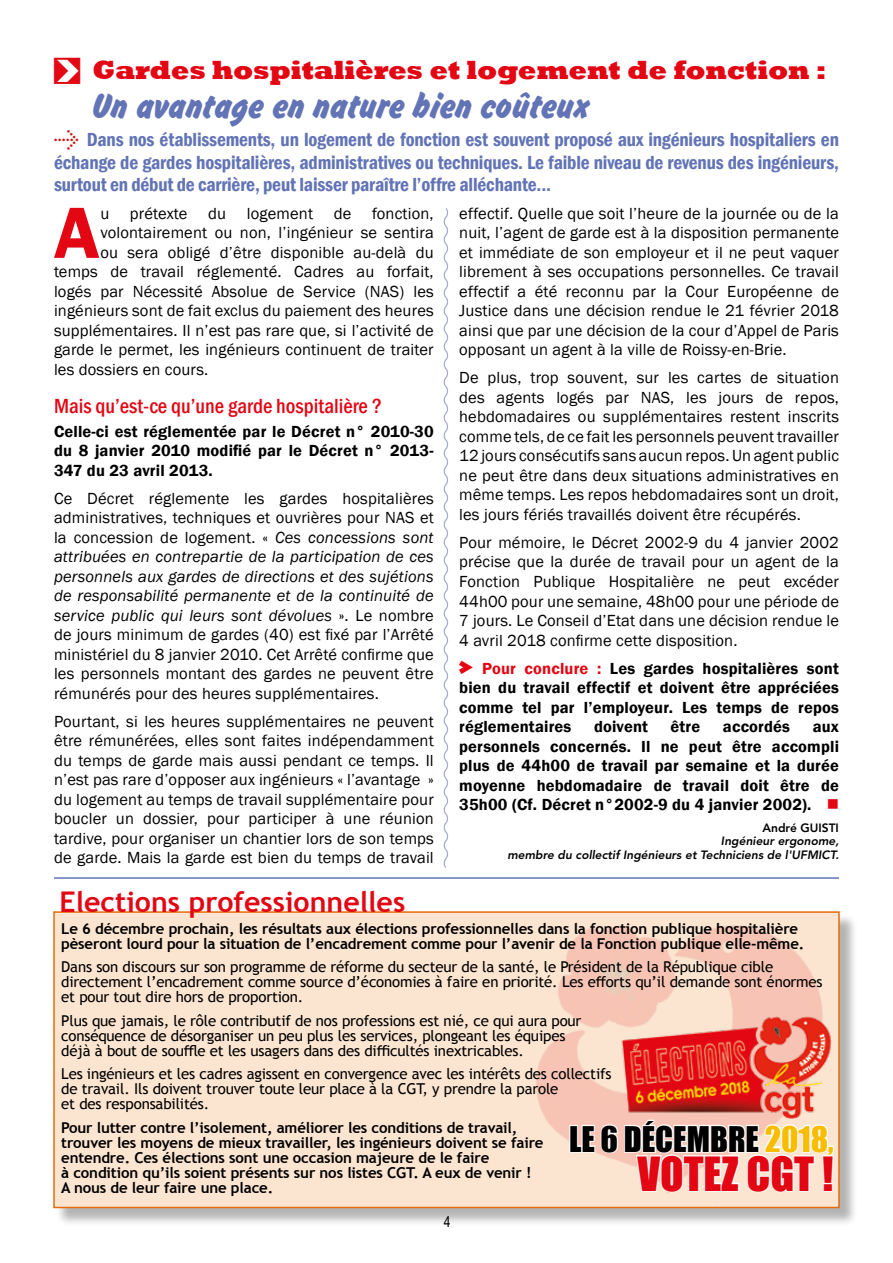
<style>
.page{position:relative;width:893px;height:1263px;background:#fff}
.page>*{position:absolute;margin:0;border:0;box-sizing:border-box;transform-origin:0 0}
.t1{font:600 75px "Franklin Gothic";color:#e30613}
.t2{font:43.35px "Impact";color:#e30613}
.t3{font:37.5px "Brush Hand New";color:#6274b6}
.t4{font:32.4px "Impact";color:#000}
.t5{font:700 28.5px "Trebuchet MS";color:#e30613}
.t6{font:800 27px "Rockwell";letter-spacing:-.01em;color:#e30613}
.t7{font:500 condensed 21px "Franklin Gothic";color:#e30613}
.t8{font:600 condensed 19.5px/22.5px "Franklin Gothic";letter-spacing:-.01em;color:#6274b6;text-align:justify}
.t9{font:16.5px/19.5px "Franklin Gothic";letter-spacing:.01em;color:#000;text-align:justify}
.t10{font:600 16.5px/19.5px "Franklin Gothic";letter-spacing:.01em;color:#000;text-align:justify}
.t11{font:15px/15px "Trebuchet MS";letter-spacing:-.01em;color:#000}
.t12{font:700 15px/15px "Trebuchet MS";letter-spacing:-.01em;color:#000}
.t13{font:15px "Arial Narrow";color:#000}
.t14{font:italic 800 12px/13.5px "Avenir LT Std";color:#000;text-align:right}
.t15{font:800 12px "Avenir LT Std";color:#000}
.s1{font-family:"Arrowstfb";font-weight:400;font-size:25.5px}
.s2{font-family:"Arrowstfb";font-weight:400;font-stretch:normal;color:#cd171a}
.s3{font-style:italic}
.s4{font-family:"Arrowstfb";font-weight:400;color:#e30613}
.s5{color:#e30613}
.s6{color:#f7bd00}
</style>
<div class="page">
<div style="left:56px;top:913px;width:802px;height:314px;background:#000;opacity:.3"></div>
<div style="left:53px;top:911px;width:787px;height:297px;background:#fbe4d0;border:2px solid #e36c0d"></div>
<img style="left:526px;top:911px;width:305px;height:298px">
<svg style="left:568px;top:1102px;width:268px;height:109px"></svg>
<img style="left:613px;top:1013px;width:221px;height:106px">
<hr style="left:54px;top:877px;width:785px;height:2px;background:#6274b6">
<svg style="left:443px;top:208px;width:5px;height:660px"></svg>
<h3 class="t6" style="left:54px;top:54px;width:774px"><span class="s1">F</span> Gardes hospitalières et logement de fonction :</h3>
<h3 class="t3" style="left:92px;top:82px;width:499px">Un avantage en nature bien coûteux</h3>
<p class="t8" style="left:54px;top:128px;width:787px"><span class="s2">G</span> Dans nos établissements, un logement de fonction est souvent proposé aux ingénieurs hospitaliers en échange de gardes hospitalières, administratives ou techniques. Le faible niveau de revenus des ingénieurs, surtout en début de carrière, peut laisser paraître l’offre alléchante...</p>
<h1 class="t1" style="left:54px;top:187px;width:47px">A</h1>
<p class="t9" style="left:100px;top:204px;width:10px">u</p>
<p class="t9" style="left:130px;top:204px;width:59px">prétexte</p>
<p class="t9" style="left:208px;top:204px;width:20px">du</p>
<p class="t9" style="left:247px;top:204px;width:68px">logement</p>
<p class="t9" style="left:334px;top:204px;width:19px">de</p>
<p class="t9" style="left:372px;top:204px;width:63px">fonction,</p>
<p class="t9" style="left:100px;top:223px;width:335px">volontairement ou non, l’ingénieur se sentira</p>
<p class="t9" style="left:100px;top:243px;width:335px">ou sera obligé d’être disponible au-delà du</p>
<p class="t9" style="left:54px;top:262px;width:381px">temps de travail réglementé. Cadres au forfait,</p>
<p class="t9" style="left:54px;top:282px;width:381px">logés par Nécessité Absolue de Service (NAS) les</p>
<p class="t9" style="left:54px;top:301px;width:381px">ingénieurs sont de fait exclus du paiement des heures</p>
<p class="t9" style="left:54px;top:321px;width:381px">supplémentaires. Il n’est pas rare que, si l’activité de</p>
<p class="t9" style="left:54px;top:340px;width:381px">garde le permet, les ingénieurs continuent de traiter</p>
<p class="t9" style="left:54px;top:360px;width:156px">les dossiers en cours.</p>
<p class="t7" style="left:54px;top:392px;width:330px">Mais qu’est-ce qu’une garde hospitalière ?</p>
<p class="t10" style="left:54px;top:422px;width:381px">Celle-ci est réglementée par le Décret n° 2010-30 du 8 janvier 2010 modifié par le Décret n° 2013- 347 du 23 avril 2013.</p>
<p class="t9" style="left:54px;top:489px;width:381px">Ce Décret réglemente les gardes hospitalières administratives, techniques et ouvrières pour NAS et la concession de logement. « <span class="s3">Ces concessions sont attribuées en contrepartie de la participation de ces personnels aux gardes de directions et des sujétions de responsabilité permanente et de la continuité de service public qui leurs sont dévolues</span> ». Le nombre de jours minimum de gardes (40) est fixé par l’Arrêté ministériel du 8 janvier 2010. Cet Arrêté confirme que les personnels montant des gardes ne peuvent être rémunérés pour des heures supplémentaires.</p>
<p class="t9" style="left:54px;top:712px;width:381px">Pourtant, si les heures supplémentaires ne peuvent être rémunérées, elles sont faites indépendamment du temps de garde mais aussi pendant ce temps. Il n’est pas rare d’opposer aux ingénieurs « l’avantage » du logement au temps de travail supplémentaire pour boucler un dossier, pour participer à une réunion tardive, pour organiser un chantier lors de son temps de garde. Mais la garde est bien du temps de travail</p>
<h3 class="t5" style="left:60px;top:884px;width:347px">Elections professionnelles</h3>
<p class="t9" style="left:459px;top:204px;width:381px">effectif. Quelle que soit l’heure de la journée ou de la nuit, l’agent de garde est à la disposition permanente et immédiate de son employeur et il ne peut vaquer librement à ses occupations personnelles. Ce travail effectif a été reconnu par la Cour Européenne de Justice dans une décision rendue le 21 février 2018 ainsi que par une décision de la cour d’Appel de Paris opposant un agent à la ville de Roissy-en-Brie.</p>
<p class="t9" style="left:459px;top:369px;width:381px">De plus, trop souvent, sur les cartes de situation des agents logés par NAS, les jours de repos, hebdomadaires ou supplémentaires restent inscrits comme tels, de ce fait les personnels peuvent travailler 12 jours consécutifs sans aucun repos. Un agent public ne peut être dans deux situations administratives en même temps. Les repos hebdomadaires sont un droit, les jours fériés travaillés doivent être récupérés.</p>
<p class="t9" style="left:459px;top:533px;width:381px">Pour mémoire, le Décret 2002-9 du 4 janvier 2002 précise que la durée de travail pour un agent de la Fonction Publique Hospitalière ne peut excéder 44h00 pour une semaine, 48h00 pour une période de 7 jours. Le Conseil d’Etat dans une décision rendue le 4 avril 2018 confirme cette disposition.</p>
<p class="t10" style="left:459px;top:658px;width:381px"><span class="s4">p</span> <span class="s5">Pour conclure :</span> Les gardes hospitalières sont bien du travail effectif et doivent être appréciées comme tel par l’employeur. Les temps de repos réglementaires</p>
<p class="t10" style="left:594px;top:717px;width:56px">doivent</p>
<p class="t10" style="left:671px;top:717px;width:31px">être</p>
<p class="t10" style="left:723px;top:717px;width:69px">accordés</p>
<p class="t10" style="left:459px;top:717px;width:381px;text-indent:353px">aux personnels concernés. Il ne peut être accompli plus de 44h00 de travail par semaine et la durée moyenne hebdomadaire de travail doit être de 35h00 (Cf. Décret n°2002-9 du 4 janvier 2002). <span class="s5">■</span></p>
<p class="t15" style="left:762px;top:821px;width:78px">André GUISTI</p>
<p class="t14" style="left:507px;top:835px;width:333px">Ingénieur ergonome,<br>membre du collectif Ingénieurs et Techniciens de l'UFMICT.</p>
<p class="t12" style="left:61px;top:921px;width:745px">Le 6 décembre prochain, les résultats aux élections professionnelles dans la fonction publique hospitalière pèseront lourd pour la situation de l’encadrement comme pour l’avenir de la Fonction publique elle-même.</p>
<p class="t11" style="left:61px;top:959px;width:763px">Dans son discours sur son programme de réforme du secteur de la santé, le Président de la République cible directement l’encadrement comme source d’économies à faire en priorité. Les efforts qu’il demande sont énormes et pour tout dire hors de proportion.</p>
<p class="t11" style="left:61px;top:1013px;width:522px">Plus que jamais, le rôle contributif de nos professions est nié, ce qui aura pour conséquence de désorganiser un peu plus les services, plongeant les équipes déjà à bout de souffle et les usagers dans des difficultés inextricables.</p>
<p class="t11" style="left:61px;top:1066px;width:552px">Les ingénieurs et les cadres agissent en convergence avec les intérêts des collectifs de travail. Ils doivent trouver toute leur place à la CGT, y prendre la parole<br>et des responsabilités.</p>
<p class="t12" style="left:61px;top:1120px;width:484px">Pour lutter contre l’isolement, améliorer les conditions de travail, trouver les moyens de mieux travailler, les ingénieurs doivent se faire entendre. Ces élections sont une occasion majeure de le faire<br>à condition qu’ils soient présents sur nos listes CGT. A eux de venir !<br>A nous de leur faire une place.</p>
<h3 class="t4" style="left:569px;top:1114px;width:266px">LE 6 DÉCEMBRE <span class="s6">2018,</span></h3>
<h2 class="t2" style="left:637px;top:1140px;width:198px">VOTEZ CGT !</h2>
<p class="t13" style="left:444px;top:1211px;width:8px">4</p>
</div>
